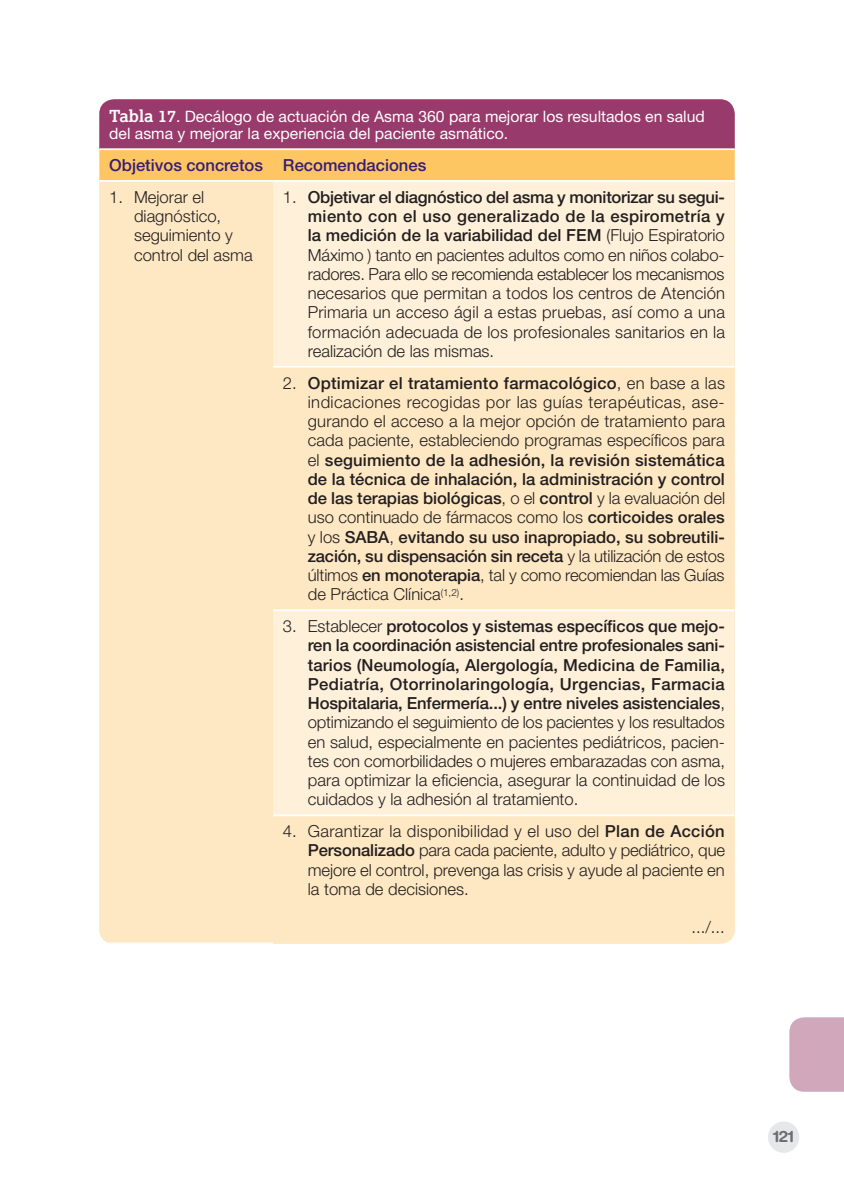
<style>
.page{position:relative;width:844px;height:1191px;background:#fff}
.page>*{position:absolute;margin:0;border:0;box-sizing:border-box;transform-origin:0 0}
.t1{font:300 16.62px/19.2px "Helvetica Neue LT Std";color:#231f20;text-align:justify}
.t2{font:500 16.62px "Helvetica Neue LT Std";color:#361e74}
.t3{font:15.75px/17.5px "Helvetica Neue LT Std";color:#fff}
.t4{font:700 15.75px "Helvetica Rounded";color:#6c6d70}
.s1{font-family:"Lexia";font-weight:700;font-size:16.62px}
.s2{font-weight:500}
</style>
<div class="page">
<div style="left:767px;top:1121px;width:32px;height:31px;background:#e6e7e9;border-radius:50%"></div>
<div style="left:789px;top:1017px;width:54px;height:74px;background:#d0a7bb"></div>
<div style="left:99px;top:99px;width:635px;height:50px;background:#983a6b"></div>
<div style="left:99px;top:150px;width:635px;height:30px;background:#fec563"></div>
<div style="left:99px;top:182px;width:635px;height:761px;background:#fee8c3"></div>
<svg style="left:273px;top:182px;width:461px;height:632px;background:#feecd0"></svg>
<hr style="left:273px;top:366px;width:461px;height:1px;background:#fff">
<hr style="left:273px;top:609px;width:461px;height:2px;background:#fff">
<hr style="left:273px;top:814px;width:461px;height:2px;background:#fff">
<hr style="left:99px;top:148px;width:174px;height:2px;background:#fff">
<hr style="left:273px;top:148px;width:461px;height:2px;background:#fff">
<hr style="left:99px;top:942px;width:174px;height:2px;background:#fff">
<p class="t3" style="left:109px;top:107px;width:597px"><span class="s1">Tabla 17</span>. Decálogo de actuación de Asma 360 para mejorar los resultados en salud del asma y mejorar la experiencia del paciente asmático.</p>
<p class="t2" style="left:109px;top:155px;width:318px">Objetivos concretos Recomendaciones</p>
<p class="t1" style="left:134px;top:187px;width:120px;text-align:left;text-indent:-25px">1. Mejorar el diagnóstico, seguimiento y control del asma</p>
<p class="t1" style="left:308px;top:187px;width:418px;text-indent:-25px">1. <span class="s2">Objetivar el diagnóstico del asma y monitorizar su segui&shy;miento con el uso generalizado de la espirometría y la medición de la variabilidad del FEM</span> (Flujo Espiratorio Máximo ) tanto en pacientes adultos como en niños colabo&shy;radores. Para ello se recomienda establecer los mecanismos necesarios que permitan a todos los centros de Atención Primaria un acceso ágil a estas pruebas, así como a una formación adecuada de los profesionales sanitarios en la realización de las mismas.</p>
<p class="t1" style="left:308px;top:373px;width:418px;text-indent:-25px">2. <span class="s2">Optimizar el tratamiento farmacológico</span>, en base a las indicaciones recogidas por las guías terapéuticas, ase&shy;gurando el acceso a la mejor opción de tratamiento para cada paciente, estableciendo programas específicos para el <span class="s2">seguimiento de la adhesión, la revisión sistemática de la técnica de inhalación, la administración y control de las terapias biológicas</span>, o el <span class="s2">control</span> y la evaluación del uso continuado de fármacos como los <span class="s2">corticoides orales </span>y los <span class="s2">SABA</span>, <span class="s2">evitando su uso inapropiado, su sobreutili&shy;zación, su dispensación sin receta</span> y la utilización de estos últimos <span class="s2">en monoterapia</span>, tal y como recomiendan las Guías de Práctica Clínica<sup>(1,2)</sup>.</p>
<p class="t1" style="left:308px;top:616px;width:418px;text-indent:-25px">3. Establecer <span class="s2">protocolos y sistemas específicos que mejo&shy;ren la coordinación asistencial entre profesionales sani&shy;tarios (Neumología, Alergología, Medicina de Familia, Pediatría, Otorrinolaringología, Urgencias, Farmacia Hospitalaria, Enfermería...) y entre niveles asistenciales</span>, optimizando el seguimiento de los pacientes y los resultados en salud, especialmente en pacientes pediátricos, pacien&shy;tes con comorbilidades o mujeres embarazadas con asma, para optimizar la eficiencia, asegurar la continuidad de los cuidados y la adhesión al tratamiento.</p>
<p class="t1" style="left:308px;top:821px;width:418px;text-indent:-25px">4. Garantizar la disponibilidad y el uso del <span class="s2">Plan de Acción Personalizado</span> para cada paciente, adulto y pediátrico, que mejore el control, prevenga las crisis y ayude al paciente en la toma de decisiones.</p>
<p class="t1" style="left:691px;top:917px;width:35px">.../...</p>
<p class="t4" style="left:772px;top:1127px;width:23px">121</p>
</div>
